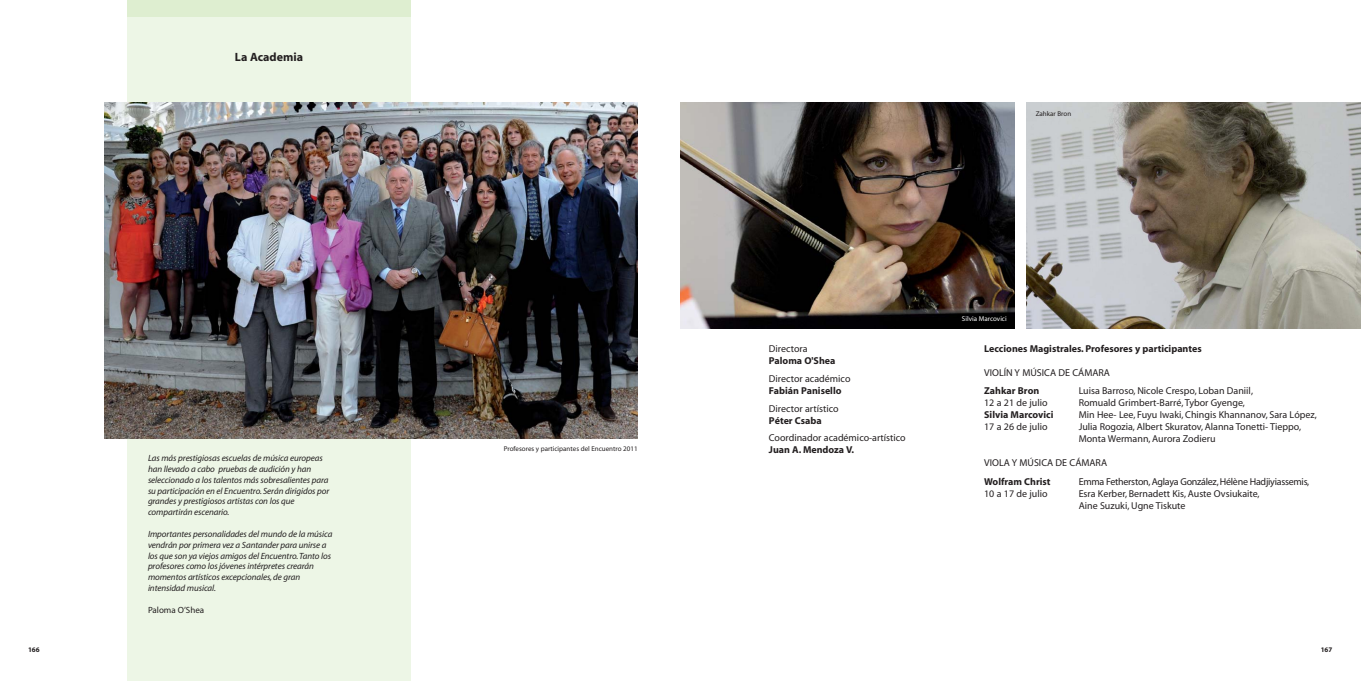
<style>
.page{position:relative;width:1361px;height:681px;background:#fff}
.page>*{position:absolute;margin:0;border:0;box-sizing:border-box;transform-origin:0 0}
.t1{font:700 12px "Myriad";color:#231f20}
.t2{font:10px/12px "Myriad";color:#231f20}
.t3{font:700 10px "Myriad";color:#231f20}
.t4{font:10px "Myriad";letter-spacing:-.025em;color:#231f20}
.t5{font:italic 9px/10.8px "Myriad";letter-spacing:-.01em;color:#231f20}
.t6{font:9px "Myriad";color:#231f20}
.t7{font:7px "Myriad Pro";color:#231f20}
.t8{font:7px "Myriad Pro";color:#fff}
.t9{font:700 7px "Myriad";color:#231f20}
</style>
<div class="page">
<div style="left:127px;top:0;width:284px;height:17px;background:#deeed0"></div>
<div style="left:127px;top:17px;width:284px;height:663px;background:#edf6e6"></div>
<img style="left:104px;top:102px;width:533px;height:336px">
<img style="left:680px;top:102px;width:334px;height:226px">
<img style="left:1026px;top:102px;width:334px;height:226px">
<h1 class="t1" style="left:235px;top:53px;width:70px">La Academia</h1>
<p class="t5" style="left:148px;top:453px;width:183px">Las más prestigiosas escuelas de música europeas han llevado a cabo pruebas de audición y han seleccionado a los talentos más sobresalientes para su participación en el Encuentro. Serán dirigidos por grandes y prestigiosos artistas con los que compartirán escenario.</p>
<p class="t5" style="left:148px;top:529px;width:186px">Importantes personalidades del mundo de la música vendrán por primera vez a Santander para unirse a los que son ya viejos amigos del Encuentro.Tanto los profesores como los jóvenes intérpretes crearán momentos artísticos excepcionales, de gran intensidad musical.</p>
<p class="t6" style="left:148px;top:606px;width:58px">Paloma O’Shea</p>
<p class="t7" style="left:504px;top:445px;width:135px">Profesores y participantes del Encuentro 2011</p>
<p class="t7" style="left:1035px;top:111px;width:37px">Zahkar Bron</p>
<p class="t2" style="left:769px;top:343px;width:40px">Directora</p>
<p class="t3" style="left:769px;top:357px;width:68px">Paloma O'Shea</p>
<p class="t2" style="left:769px;top:373px;width:83px">Director académico</p>
<p class="t3" style="left:769px;top:386px;width:74px">Fabián Panisello</p>
<p class="t2" style="left:769px;top:403px;width:71px">Director artístico</p>
<p class="t3" style="left:769px;top:416px;width:54px">Péter Csaba</p>
<p class="t2" style="left:769px;top:432px;width:138px">Coordinador académico-artístico</p>
<p class="t3" style="left:769px;top:446px;width:87px">Juan A. Mendoza V.</p>
<p class="t8" style="left:962px;top:316px;width:46px">Silvia Marcovici</p>
<p class="t3" style="left:984px;top:345px;width:219px">Lecciones Magistrales. Profesores y participantes</p>
<p class="t2" style="left:984px;top:367px;width:127px">VIOLÍN Y MÚSICA DE CÁMARA</p>
<p class="t3" style="left:984px;top:387px;width:57px">Zahkar Bron</p>
<p class="t2" style="left:1078px;top:385px;width:176px">Luisa Barroso, Nicole Crespo, Loban Daniil,</p>
<p class="t2" style="left:984px;top:397px;width:65px">12 a 21 de julio</p>
<p class="t2" style="left:1078px;top:397px;width:168px">Romuald Grimbert-Barré, Tybor Gyenge,</p>
<p class="t3" style="left:984px;top:411px;width:71px">Silvia Marcovici</p>
<p class="t2" style="left:1078px;top:409px;width:240px">Min Hee- Lee, Fuyu Iwaki, Chingis Khannanov, Sara López,</p>
<p class="t2" style="left:984px;top:421px;width:65px">17 a 26 de julio</p>
<p class="t2" style="left:1078px;top:421px;width:224px">Julia Rogozia, Albert Skuratov, Alanna Tonetti- Tieppo,<br>Monta Wermann, Aurora Zodieru</p>
<p class="t2" style="left:984px;top:457px;width:124px">VIOLA Y MÚSICA DE CÁMARA</p>
<p class="t3" style="left:984px;top:477px;width:68px">Wolfram Christ</p>
<p class="t4" style="left:1078px;top:477px;width:232px">Emma Fetherston, Aglaya González, Hélène Hadjiyiassemis,</p>
<p class="t2" style="left:984px;top:488px;width:65px">10 a 17 de julio</p>
<p class="t2" style="left:1078px;top:488px;width:182px">Esra Kerber, Bernadett Kis, Auste Ovsiukaite,<br>Aine Suzuki, Ugne Tiskute</p>
<p class="t9" style="left:28px;top:646px;width:13px">166</p>
<p class="t9" style="left:1320px;top:646px;width:13px">167</p>
</div>
